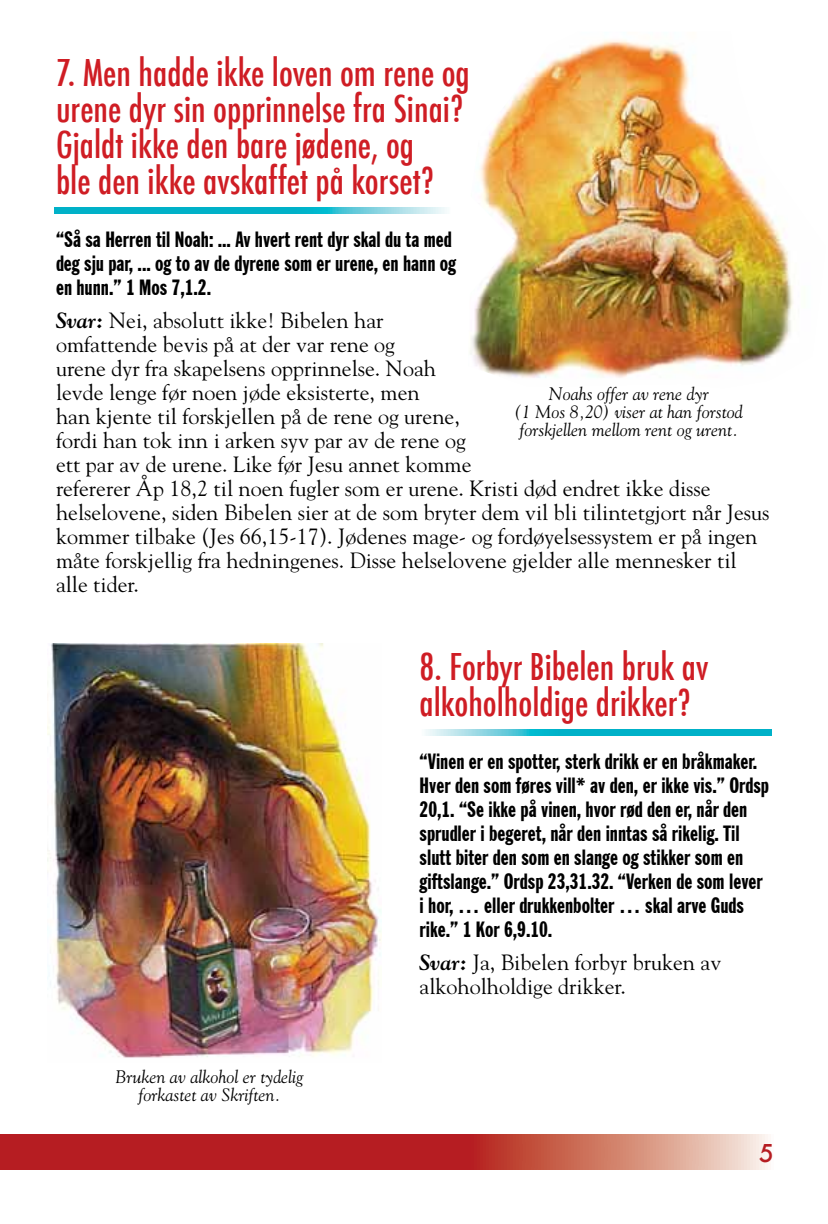
<style>
.page{position:relative;width:828px;height:1224px;background:#fff}
.page>*{position:absolute;margin:0;border:0;box-sizing:border-box;transform-origin:0 0}
.t1{font:500 condensed 36px/36px "Futura";color:#cf1d24}
.t2{font:500 24px "Futura";color:#b61d22}
.t3{font:22px/24px "Goudy Std";color:#000}
.t4{font:extra-condensed 22px/24px "Franklin Gothic BT";color:#000}
.t5{font:italic 18px/18px "Goudy Std";color:#000;text-align:center}
.s1{font-weight:700;font-style:italic}
</style>
<div class="page">
<svg style="left:0;top:1135px;width:768px;height:35px;background:#c14542"></svg>
<svg style="left:54px;top:207px;width:393px;height:7px;background:#2cbdd1"></svg>
<svg style="left:425px;top:729px;width:347px;height:7px;background:#2dbdd1"></svg>
<img style="left:470px;top:40px;width:323px;height:338px">
<img style="left:47px;top:643px;width:334px;height:415px">
<h1 class="t1" style="left:56px;top:55px;width:415px">7. Men hadde ikke loven om rene og urene dyr sin opprinnelse fra Sinai?<br>Gjaldt ikke den bare jødene, og<br>ble den ikke avskaffet på korset?</h1>
<p class="t4" style="left:56px;top:227px;width:402px">“Så sa Herren til Noah: ... Av hvert rent dyr skal du ta med deg sju par, ... og to av de dyrene som er urene, en hann og en hunn.” 1 Mos 7,1.2.</p>
<p class="t3" style="left:56px;top:308px;width:715px"><span class="s1">Svar:</span> Nei, absolutt ikke! Bibelen har<br>omfattende bevis på at der var rene og<br>urene dyr fra skapelsens opprinnelse. Noah<br>levde lenge før noen jøde eksisterte, men<br>han kjente til forskjellen på de rene og urene,<br>fordi han tok inn i arken syv par av de rene og<br>ett par av de urene. Like før Jesu annet komme<br>refererer Åp 18,2 til noen fugler som er urene. Kristi død endret ikke disse helselovene, siden Bibelen sier at de som bryter dem vil bli tilintetgjort når Jesus kommer tilbake (Jes 66,15-17). Jødenes mage- og fordøyelsessystem er på ingen måte forskjellig fra hedningenes. Disse helselovene gjelder alle mennesker til alle tider.</p>
<p class="t5" style="left:515px;top:385px;width:229px">Noahs offer av rene dyr<br>(1 Mos 8,20) viser at han forstod forskjellen mellom rent og urent.</p>
<p class="t5" style="left:115px;top:1067px;width:189px">Bruken av alkohol er tydelig forkastet av Skriften.</p>
<h1 class="t1" style="left:420px;top:649px;width:290px">8. Forbyr Bibelen bruk av alkoholholdige drikker?</h1>
<p class="t4" style="left:420px;top:749px;width:351px">“Vinen er en spotter, sterk drikk er en bråkmaker.<br>Hver den som føres vill* av den, er ikke vis.” Ordsp 20,1. “Se ikke på vinen, hvor rød den er, når den sprudler i begeret, når den inntas så rikelig. Til slutt biter den som en slange og stikker som en giftslange.” Ordsp 23,31.32. “Verken de som lever i hor, … eller drukkenbolter … skal arve Guds rike.” 1 Kor 6,9.10.</p>
<p class="t3" style="left:420px;top:950px;width:303px"><span class="s1">Svar:</span> Ja, Bibelen forbyr bruken av alkoholholdige drikker.</p>
<p class="t2" style="left:759px;top:1137px;width:16px">5</p>
</div>
